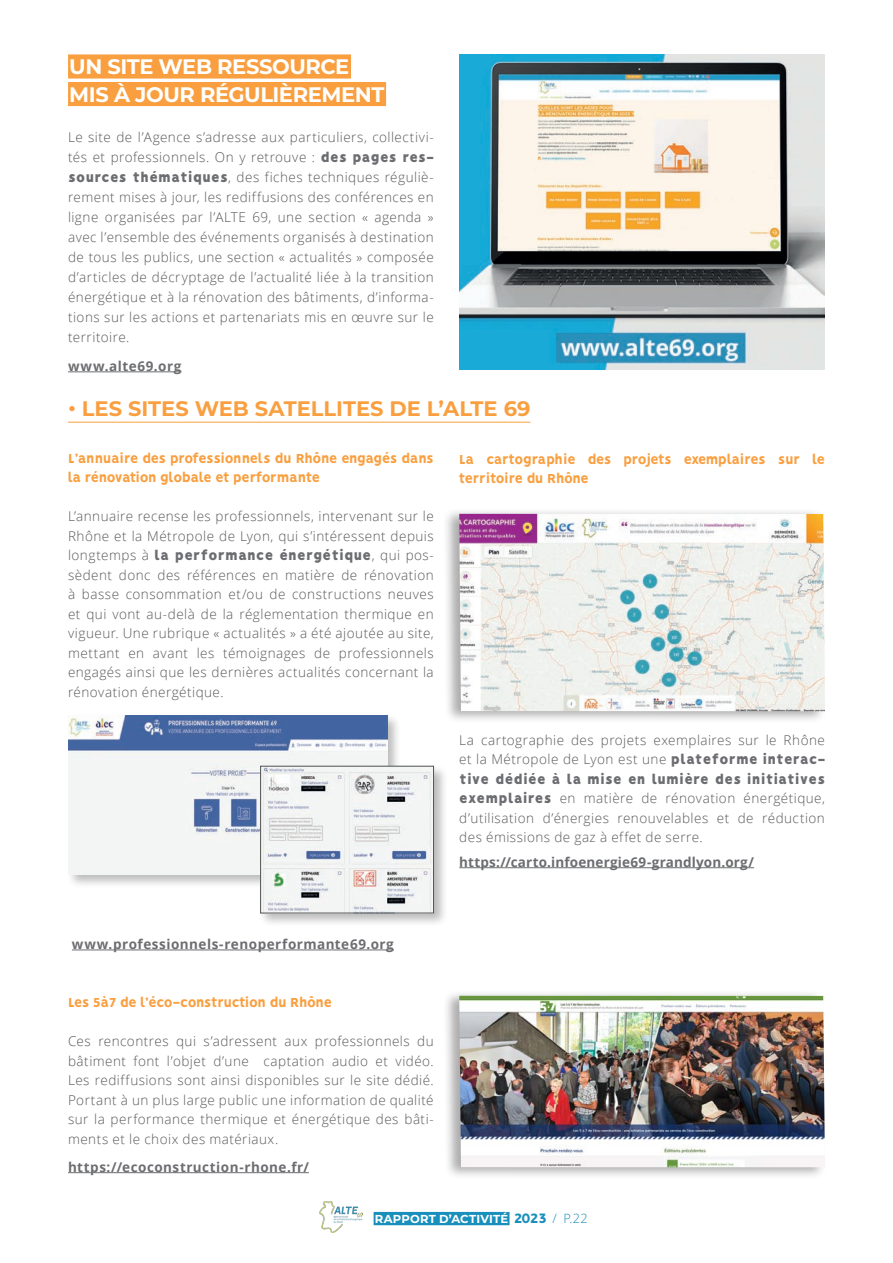
<style>
.page{position:relative;width:893px;height:1263px;background:#fff}
.page>*{position:absolute;margin:0;border:0;box-sizing:border-box;transform-origin:0 0}
.t1{font:700 21px "Montserrat";letter-spacing:-.02em;color:#fff}
.t2{font:700 21px "Montserrat";color:#f99f40}
.t3{font:800 14.7px/19.5px "Vision";letter-spacing:-.03em;color:#f99f40}
._05-TEXTE_sans_lettrine{font:900 14.7px "Vision";letter-spacing:.035em;color:#6c6d70}
._05-TEXTE_sans_lettrine-2{font:300 13.5px/19.5px "Open Sans";letter-spacing:.035em;color:#57585a;text-align:justify}
._05-TEXTE_sans_lettrine-3{font:700 13.5px "Open Sans";letter-spacing:.035em;color:#6c6d70}
._05-TEXTE_sans_lettrine-4{font:700 13.5px "Open Sans";letter-spacing:.01em;color:#6c6d70}
.t4{font:700 11.55px "Montserrat";letter-spacing:.02em;color:#fff}
.s1{font-family:"Vision";font-weight:900;font-size:14.7px;color:#6c6d70}
.s2{font-family:"Open Sans";font-weight:300;font-size:13.5px;color:#57585a}
.s3{font-family:"Vision";font-weight:800;font-size:15.45px;color:#198fbb}
.s4{font-family:"Open Sans";font-weight:300;font-size:12.75px;color:#198fbb}
</style>
<div class="page">
<div style="left:374px;top:1212px;width:135px;height:13px;background:#198fbb"></div>
<img style="left:320px;top:1202px;width:42px;height:31px">
<div style="left:68px;top:54px;width:283px;height:25px;background:#f99f40"></div>
<div style="left:68px;top:82px;width:318px;height:24px;background:#f99f40"></div>
<hr style="left:68px;top:371px;width:113px;height:1px;background:#6c6d70">
<img style="left:459px;top:54px;width:366px;height:316px">
<hr style="left:68px;top:422px;width:462px;height:1px;background:#f99f40">
<hr style="left:72px;top:949px;width:322px;height:1px;background:#6c6d70">
<div style="left:66px;top:714px;width:336px;height:174px;background:#231f20;opacity:.3"></div>
<img style="left:68px;top:716px;width:320px;height:158px">
<div style="left:258px;top:764px;width:190px;height:163px;background:#231f20;opacity:.3"></div>
<img style="left:262px;top:768px;width:170px;height:143px">
<div style="left:260px;top:766px;width:174px;height:147px;border:1px solid #4f5252"></div>
<div style="left:442px;top:508px;width:384px;height:215px;background:#231f20;opacity:.37"></div>
<img style="left:459px;top:514px;width:366px;height:197px">
<hr style="left:459px;top:867px;width:295px;height:1px;background:#6c6d70">
<hr style="left:68px;top:1172px;width:241px;height:1px;background:#6c6d70">
<div style="left:442px;top:990px;width:384px;height:189px;background:#231f20;opacity:.37"></div>
<img style="left:459px;top:996px;width:366px;height:171px">
<p class="t1" style="left:69px;top:52px;width:282px">UN SITE WEB RESSOURCE</p>
<p class="t1" style="left:69px;top:79px;width:317px">MIS À JOUR RÉGULIÈREMENT</p>
<p class="_05-TEXTE_sans_lettrine-2" style="left:68px;top:127px;width:367px;line-height:20.1px">Le site de l’Agence s’adresse aux particuliers, collectivi&shy;tés et professionnels. On y retrouve : <span class="s1">des pages res&shy;sources thématiques</span>, des fiches techniques réguliè&shy;rement mises à jour, les rediffusions des conférences en ligne organisées par l’ALTE 69, une section « agenda » avec l’ensemble des événements organisés à destination de tous les publics, une section « actualités » composée d’articles de décryptage de l’actualité liée à la transition énergétique et à la rénovation des bâtiments, d’informa&shy;tions sur les actions et partenariats mis en œuvre sur le territoire.</p>
<p class="_05-TEXTE_sans_lettrine-3" style="left:68px;top:356px;width:115px">www.alte69.org</p>
<p class="t2" style="left:68px;top:394px;width:464px">• LES SITES WEB SATELLITES DE L’ALTE 69</p>
<p class="t3" style="left:68px;top:449px;width:367px">L’annuaire des professionnels du Rhône engagés dans la rénovation globale et performante</p>
<p class="_05-TEXTE_sans_lettrine-2" style="left:68px;top:506px;width:367px">L’annuaire recense les professionnels, intervenant sur le<br>Rhône et la Métropole de Lyon, qui s’intéressent depuis</p>
<p class="_05-TEXTE_sans_lettrine" style="left:68px;top:547px;width:367px"><span class="s2">longtemps à</span> la performance énergétique<span class="s2">, qui pos-</span></p>
<p class="_05-TEXTE_sans_lettrine-2" style="left:68px;top:565px;width:367px">sèdent donc des références en matière de rénovation à basse consommation et/ou de constructions neuves et qui vont au-delà de la réglementation thermique en vigueur. Une rubrique « actualités » a été ajoutée au site, mettant en avant les témoignages de professionnels engagés ainsi que les dernières actualités concernant la rénovation énergétique.</p>
<p class="t3" style="left:459px;top:450px;width:367px">La cartographie des projets exemplaires sur le territoire du Rhône</p>
<p class="_05-TEXTE_sans_lettrine-2" style="left:459px;top:730px;width:367px">La cartographie des projets exemplaires sur le Rhône et la Métropole de Lyon est une <span class="s1">plateforme interac-</span></p>
<p class="_05-TEXTE_sans_lettrine" style="left:459px;top:770px;width:367px">tive dédiée à la mise en lumière des initiatives</p>
<p class="_05-TEXTE_sans_lettrine-2" style="left:459px;top:788px;width:367px"><span class="s1">exemplaires</span> en matière de rénovation énergétique, d’utilisation d’énergies renouvelables et de réduction des émissions de gaz à effet de serre.</p>
<p class="_05-TEXTE_sans_lettrine-4" style="left:459px;top:852px;width:296px">https://carto.infoenergie69-grandlyon.org/</p>
<p class="_05-TEXTE_sans_lettrine-3" style="left:72px;top:934px;width:324px">www.professionnels-renoperformante69.org</p>
<p class="t3" style="left:68px;top:993px;width:265px">Les 5à7 de l’éco-construction du Rhône</p>
<p class="_05-TEXTE_sans_lettrine-2" style="left:68px;top:1031px;width:367px">Ces rencontres qui s’adressent aux professionnels du bâtiment font l’objet d’une captation audio et vidéo.<br>Les rediffusions sont ainsi disponibles sur le site dédié.<br>Portant à un plus large public une information de qualité sur la performance thermique et énergétique des bâti&shy;ments et le choix des matériaux.</p>
<p class="_05-TEXTE_sans_lettrine-3" style="left:68px;top:1157px;width:242px">https://ecoconstruction-rhone.fr/</p>
<p class="t4" style="left:375px;top:1210px;width:214px">RAPPORT D’ACTIVITÉ <span class="s3">2023</span> <span class="s4">/ P.22</span></p>
</div>
